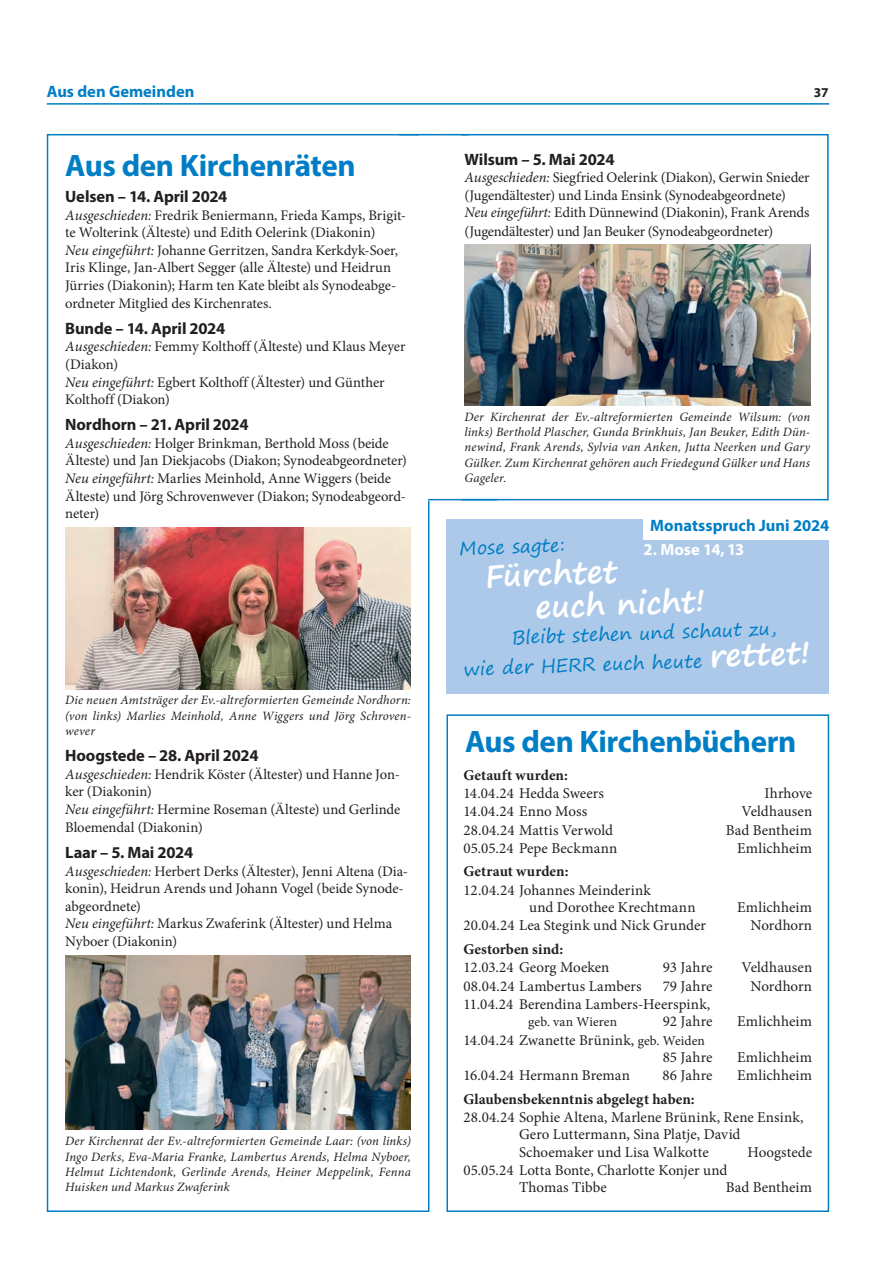
<style>
.page{position:relative;width:893px;height:1263px;background:#fff}
.page>*{position:absolute;margin:0;border:0;box-sizing:border-box;transform-origin:0 0}
.t1{font:700 31.2px "Myriad Pro";letter-spacing:-.015em;color:#007ec5}
.t2{font:700 30.75px/32.7px "Segoe Print";color:#fff}
.t3{font:18.45px/29.7px "Segoe Print";color:#007ec5}
.t4{font:700 16.5px "Myriad Pro";letter-spacing:-.01em;color:#231f20}
.t5{font:700 16.5px "Myriad Pro";color:#007ec5}
.t6{font:700 16.5px "Myriad Pro";color:#fff}
.t7{font:15px/17.2px "Minion Pro";letter-spacing:.005em;color:#231f20}
.t8{font:700 15px "Minion Pro";letter-spacing:.005em;color:#231f20}
.t9{font:14.7px/17.7px "Minion Pro";letter-spacing:-.005em;color:#231f20}
.t10{font:13.5px "Minion Pro";letter-spacing:.005em;color:#231f20}
.t11{font:700 13.5px "Myriad Pro";color:#231f20}
.t12{font:italic 12.75px/15.3px "Minion Pro";letter-spacing:.01em;color:#231f20;text-align:justify}
.s1{font-style:italic}
.s2{font-weight:700;font-size:30.75px;color:#fff}
.s3{font-size:13.5px}
</style>
<div class="page">
<hr style="left:47px;top:103px;width:782px;height:2px;background:#007ec5">
<div style="left:446px;top:714px;width:383px;height:498px;border:2px solid #007ebe"></div>
<img style="left:65px;top:527px;width:346px;height:162px">
<img style="left:65px;top:955px;width:346px;height:175px">
<img style="left:464px;top:245px;width:346px;height:160px">
<div style="left:446px;top:134px;width:383px;height:366px;border:2px solid #007ec5"></div>
<div style="left:419px;top:134px;width:42px;height:366px;background:#fff"></div>
<hr style="left:399px;top:134px;width:70px;height:1px;background:#007ec5">
<hr style="left:428px;top:499px;width:69px;height:1px;background:#007ec5">
<div style="left:446px;top:520px;width:383px;height:174px;background:#acc9e9"></div>
<div style="left:643px;top:517px;width:190px;height:23px;background:#fff"></div>
<p class="t5" style="left:47px;top:81px;width:149px">Aus den Gemeinden</p>
<p class="t11" style="left:814px;top:83px;width:16px">37</p>
<h1 class="t1" style="left:65px;top:145px;width:292px">Aus den Kirchenräten</h1>
<p class="t4" style="left:65px;top:186px;width:164px">Uelsen – 14. April 2024</p>
<p class="t9" style="left:65px;top:206px;width:342px"><span class="s1">Ausgeschieden:</span> Fredrik Beniermann, Frieda Kamps, Brigit&shy;te Wolterink (Älteste) und Edith Oelerink (Diakonin)<br><span class="s1">Neu eingeführt:</span> Johanne Gerritzen, Sandra Kerkdyk-Soer, Iris Klinge, Jan-Albert Segger (alle Älteste) und Heidrun Jürries (Diakonin); Harm ten Kate bleibt als Synodeabge&shy;ordneter Mitglied des Kirchenrates.</p>
<p class="t4" style="left:65px;top:318px;width:161px">Bunde – 14. April 2024</p>
<p class="t9" style="left:65px;top:338px;width:342px"><span class="s1">Ausgeschieden:</span> Femmy Kolthoff (Älteste) und Klaus Meyer (Diakon)<br><span class="s1">Neu eingeführt:</span> Egbert Kolthoff (Ältester) und Günther Kolthoff (Diakon)</p>
<p class="t4" style="left:65px;top:414px;width:185px">Nordhorn – 21. April 2024</p>
<p class="t9" style="left:65px;top:434px;width:343px"><span class="s1">Ausgeschieden:</span> Holger Brinkman, Berthold Moss (beide Älteste) und Jan Diekjacobs (Diakon; Synodeabgeordneter)<br><span class="s1">Neu eingeführt:</span> Marlies Meinhold, Anne Wiggers (beide Älteste) und Jörg Schrovenwever (Diakon; Synodeabgeord&shy;neter)</p>
<p class="t12" style="left:65px;top:693px;width:347px">Die neuen Amtsträger der Ev.-altreformierten Gemeinde Nordhorn: (von links) Marlies Meinhold, Anne Wiggers und Jörg Schroven&shy;wever</p>
<p class="t4" style="left:65px;top:745px;width:195px">Hoogstede – 28. April 2024</p>
<p class="t9" style="left:65px;top:765px;width:337px"><span class="s1">Ausgeschieden:</span> Hendrik Köster (Ältester) und Hanne Jon&shy;ker (Diakonin)<br><span class="s1">Neu eingeführt:</span> Hermine Roseman (Älteste) und Gerlinde Bloemendal (Diakonin)</p>
<p class="t4" style="left:65px;top:842px;width:129px">Laar – 5. Mai 2024</p>
<p class="t9" style="left:65px;top:862px;width:344px"><span class="s1">Ausgeschieden:</span> Herbert Derks (Ältester), Jenni Altena (Dia&shy;konin), Heidrun Arends und Johann Vogel (beide Synode&shy;abgeordnete)<br><span class="s1">Neu eingeführt:</span> Markus Zwaferink (Ältester) und Helma Nyboer (Diakonin)</p>
<p class="t12" style="left:65px;top:1133px;width:347px">Der Kirchenrat der Ev.-altreformierten Gemeinde Laar: (von links)<br>Ingo Derks, Eva-Maria Franke, Lambertus Arends, Helma Nyboer, Helmut Lichtendonk, Gerlinde Arends, Heiner Meppelink, Fenna Huisken und Markus Zwaferink</p>
<p class="t4" style="left:464px;top:149px;width:152px">Wilsum – 5. Mai 2024</p>
<p class="t9" style="left:464px;top:169px;width:347px"><span class="s1">Ausgeschieden:</span> Siegfried Oelerink (Diakon), Gerwin Snieder (Jugendältester) und Linda Ensink (Synodeabgeordnete)<br><span class="s1">Neu eingeführt:</span> Edith Dünnewind (Diakonin), Frank Arends (Jugendältester) und Jan Beuker (Synodeabgeordneter)</p>
<p class="t12" style="left:464px;top:409px;width:347px">Der Kirchenrat der Ev.-altreformierten Gemeinde Wilsum: (von links) Berthold Plascher, Gunda Brinkhuis, Jan Beuker, Edith Dün&shy;newind, Frank Arends, Sylvia van Anken, Jutta Neerken und Gary Gülker. Zum Kirchenrat gehören auch Friedegund Gülker und Hans Gageler.</p>
<p class="t5" style="left:650px;top:514px;width:180px">Monatsspruch Juni 2024</p>
<p class="t3" style="left:459px;top:533px;width:107px;rotate:-2deg">Mose sagte:</p>
<p class="t6" style="left:643px;top:539px;width:102px">2. Mose 14,13</p>
<h2 class="t2" style="left:534px;top:557px;width:172px;text-indent:-49px;rotate:-2deg">Fürchtet<br>euch nicht!</h2>
<p class="t3" style="left:462px;top:624px;width:349px;text-indent:49px;rotate:-2deg">Bleibt stehen und schaut zu, wie der HERR euch heute <span class="s2">rettet!</span></p>
<h1 class="t1" style="left:465px;top:721px;width:333px">Aus den Kirchenbüchern</h1>
<p class="t8" style="left:463px;top:764px;width:106px">Getauft wurden:</p>
<p class="t7" style="left:463px;top:784px;width:142px">14.04.24 Hedda Sweers</p>
<p class="t7" style="left:764px;top:784px;width:49px">Ihrhove</p>
<p class="t7" style="left:463px;top:803px;width:125px">14.04.24 Enno Moss</p>
<p class="t7" style="left:741px;top:803px;width:72px">Veldhausen</p>
<p class="t7" style="left:463px;top:821px;width:151px">28.04.24 Mattis Verwold</p>
<p class="t7" style="left:726px;top:821px;width:88px">Bad Bentheim</p>
<p class="t7" style="left:463px;top:839px;width:155px">05.05.24 Pepe Beckmann</p>
<p class="t7" style="left:737px;top:839px;width:77px">Emlichheim</p>
<p class="t8" style="left:463px;top:861px;width:107px">Getraut wurden:</p>
<p class="t7" style="left:529px;top:881px;width:168px;text-indent:-66px">12.04.24 Johannes Meinderink<br>und Dorothee Krechtmann</p>
<p class="t7" style="left:737px;top:899px;width:77px">Emlichheim</p>
<p class="t7" style="left:463px;top:917px;width:244px">20.04.24 Lea Stegink und Nick Grunder</p>
<p class="t7" style="left:750px;top:917px;width:63px">Nordhorn</p>
<p class="t8" style="left:463px;top:939px;width:101px">Gestorben sind:</p>
<p class="t7" style="left:463px;top:959px;width:147px">12.03.24 Georg Moeken</p>
<p class="t7" style="left:663px;top:959px;width:51px">93 Jahre</p>
<p class="t7" style="left:741px;top:959px;width:72px">Veldhausen</p>
<p class="t7" style="left:463px;top:977px;width:180px">08.04.24 Lambertus Lambers</p>
<p class="t7" style="left:663px;top:977px;width:51px">79 Jahre</p>
<p class="t7" style="left:750px;top:977px;width:63px">Nordhorn</p>
<p class="t7" style="left:463px;top:995px;width:248px">11.04.24 Berendina Lambers-Heerspink,</p>
<p class="t10" style="left:528px;top:1013px;width:90px">geb. van Wieren</p>
<p class="t7" style="left:663px;top:1013px;width:51px">92 Jahre</p>
<p class="t7" style="left:737px;top:1013px;width:77px">Emlichheim</p>
<p class="t7" style="left:663px;top:1031px;width:51px;text-indent:-199px">14.04.24 Zwanette Brünink, <span class="s3">geb. Weiden<br></span>85 Jahre</p>
<p class="t7" style="left:737px;top:1048px;width:77px">Emlichheim</p>
<p class="t7" style="left:463px;top:1067px;width:168px">16.04.24 Hermann Breman</p>
<p class="t7" style="left:663px;top:1067px;width:51px">86 Jahre</p>
<p class="t7" style="left:737px;top:1067px;width:77px">Emlichheim</p>
<p class="t8" style="left:463px;top:1088px;width:233px">Glaubensbekenntnis abgelegt haben:</p>
<p class="t7" style="left:519px;top:1109px;width:286px;text-indent:-56px">28.04.24 Sophie Altena, Marlene Brünink, Rene Ensink,<br>Gero Luttermann, Sina Platje, David<br>Schoemaker und Lisa Walkotte</p>
<p class="t7" style="left:747px;top:1143px;width:66px">Hoogstede</p>
<p class="t7" style="left:519px;top:1161px;width:210px;text-indent:-56px">05.05.24 Lotta Bonte, Charlotte Konjer und<br>Thomas Tibbe</p>
<p class="t7" style="left:726px;top:1179px;width:88px">Bad Bentheim</p>
</div>
